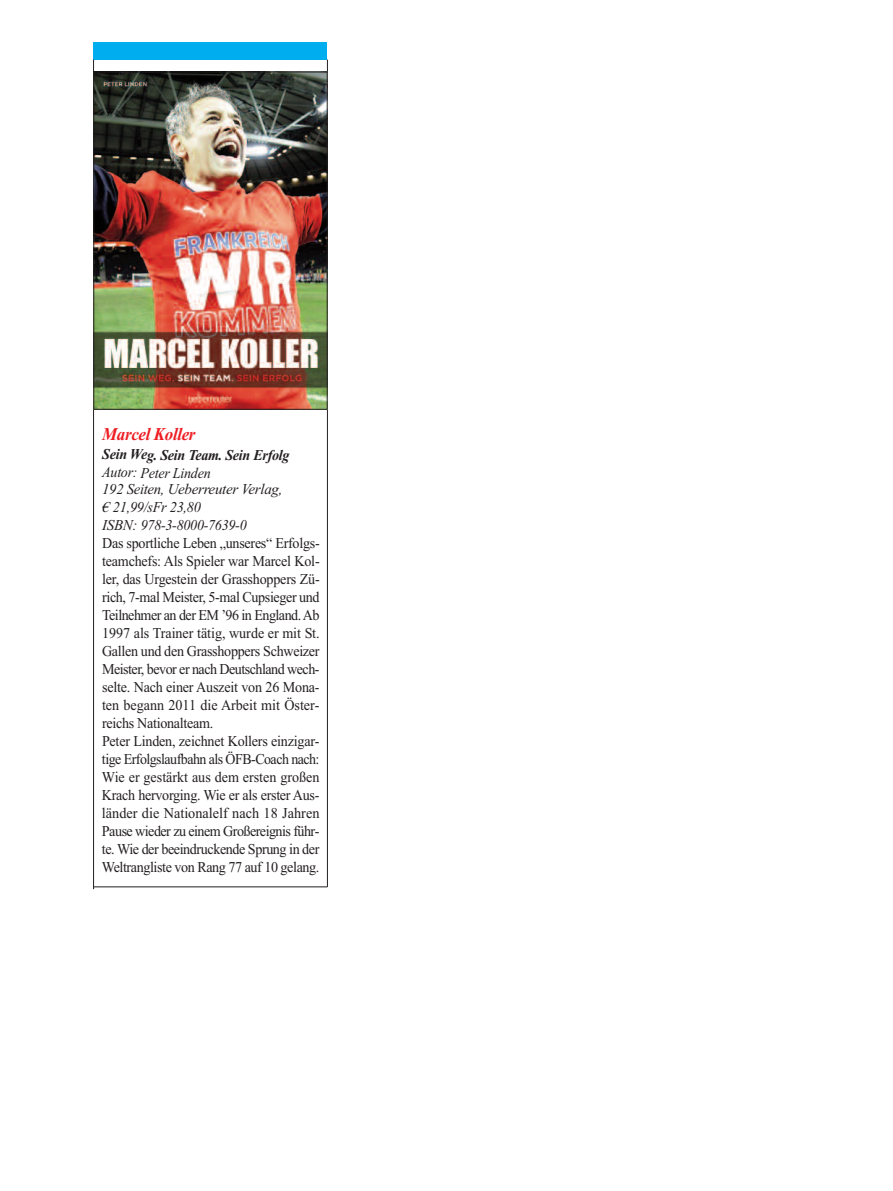
<style>
.page{position:relative;width:893px;height:1191px;background:#fff}
.page>*{position:absolute;margin:0;border:0;box-sizing:border-box;transform-origin:0 0}
.t1{font:italic 700 18px "Times New Roman";letter-spacing:-.02em;color:#ee1d23;scale:.94 1}
.t2{font:15px/18px "Times New Roman";letter-spacing:-.02em;color:#231f20;scale:.94 1}
.t3{font:italic 15px/16.5px "Times New Roman";letter-spacing:-.02em;color:#231f20;scale:.94 1}
.t4{font:italic 15px/18px "Times New Roman";letter-spacing:-.02em;color:#231f20}
.t5{font:italic 700 15px "Times New Roman";letter-spacing:-.02em;color:#231f20;scale:.94 1}
</style>
<div class="page">
<div style="left:93px;top:43px;width:234px;height:17px;background:#00aeef"></div>
<hr style="left:327px;top:60px;width:1px;height:827px;background:#231f20">
<hr style="left:93px;top:60px;width:1px;height:829px;background:#231f20">
<hr style="left:94px;top:886px;width:233px;height:1px;background:#231f20">
<img style="left:96px;top:74px;width:229px;height:333px">
<div style="left:94px;top:72px;width:233px;height:337px;border:1px solid #231f20"></div>
<p class="t1" style="left:102px;top:423px;width:101px">Marcel Koller</p>
<p class="t5" style="left:102px;top:445px;width:201px">Sein Weg. Sein Team. Sein Erfolg</p>
<p class="t3" style="left:102px;top:464px;width:193px">Autor: Peter Linden<br>192 Seiten, Ueberreuter Verlag,</p>
<p class="t4" style="left:102px;top:498px;width:146px">€ 21,99/sFr 23,80<br>ISBN: 978-3-8000-7639-0</p>
<p class="t2" style="left:102px;top:534px;width:233px">Das sportliche Leben „unseres“ Erfolgs&shy;teamchefs: Als Spieler war Marcel Kol&shy;ler, das Urgestein der Grasshoppers Zü&shy;rich, 7-mal Meister, 5-mal Cupsieger und Teilnehmer an der EM ’96 in England.Ab 1997 als Trainer tätig, wurde er mit St.<br>Gallen und den Grasshoppers Schweizer Meister, bevor er nach Deutschland wech&shy;selte. Nach einer Auszeit von 26 Mona&shy;ten begann 2011 die Arbeit mit Öster&shy;reichs Nationalteam.<br>Peter Linden, zeichnet Kollers einzigar&shy;tige Erfolgslaufbahn als ÖFB-Coach nach:<br>Wie er gestärkt aus dem ersten großen Krach hervorging. Wie er als erster Aus&shy;länder die Nationalelf nach 18 Jahren Pause wieder zu einem Großereignis führ&shy;te. Wie der beeindruckende Sprung in der Weltrangliste von Rang 77 auf 10 gelang.</p>
</div>
